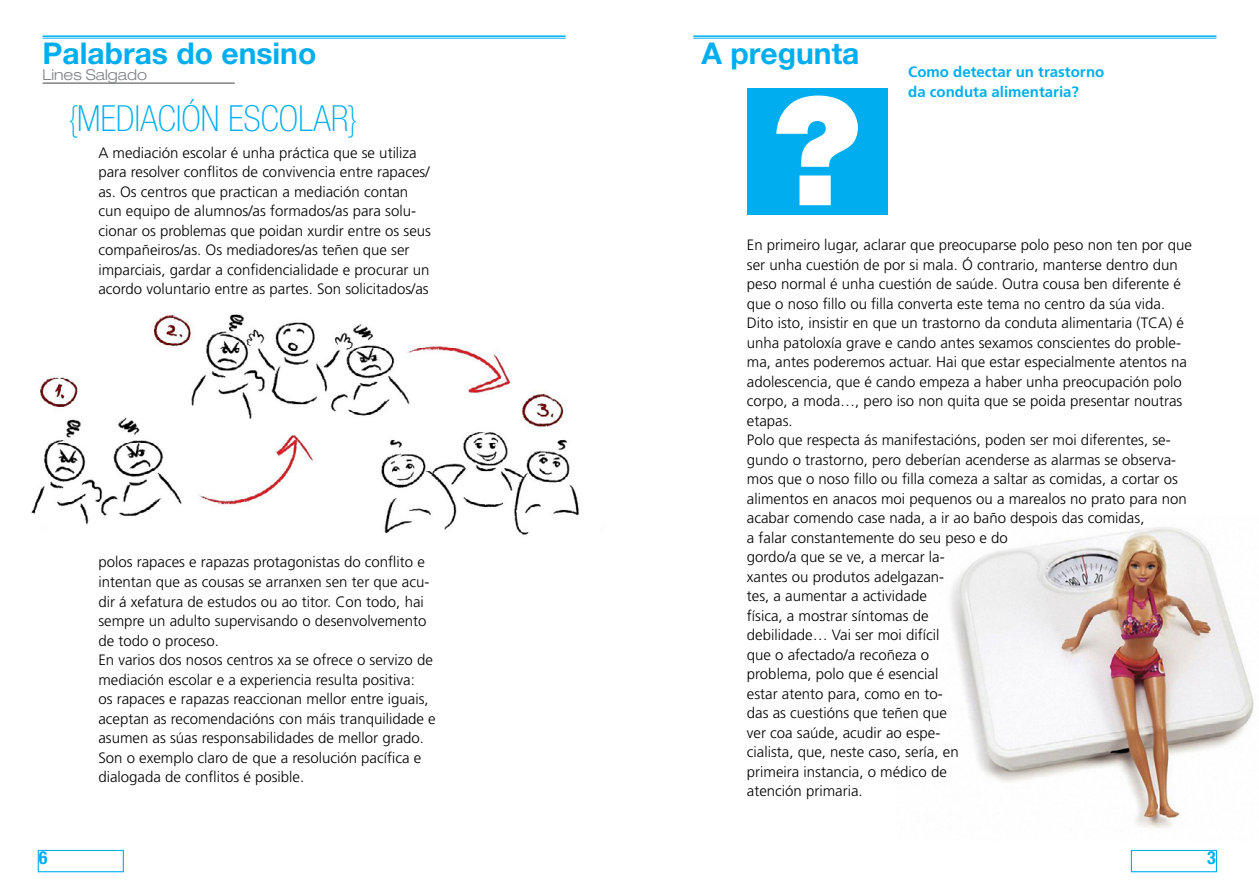
<style>
.page{position:relative;width:1259px;height:893px;background:#fff}
.page>*{position:absolute;margin:0;border:0;box-sizing:border-box;transform-origin:0 0}
.t1{font:900 150px "Helvetica Neue LT Std";color:#fff}
.t2{font:100 condensed 36px "Helvetica Neue LT Std";color:#00aeef}
.t3{font:700 30px "Helvetica Neue LT Std";color:#00aeef}
.t4{font:700 condensed 18px "Helvetica Neue LT Std";color:#00aeef}
.t5{font:300 15px/19.5px "Frutiger LT Std";color:#000}
.t6{font:700 15px/19.5px "Frutiger LT Std";color:#00aeef}
.t7{font:300 expanded 15px "Helvetica Neue LT Std";color:#808285}
</style>
<div class="page">
<img style="left:950px;top:527px;width:304px;height:301px">
<div style="left:1130px;top:850px;width:87px;height:22px;border:1px solid #00aeef"></div>
<hr style="left:693px;top:35px;width:523px;height:2px;background:#00aeef">
<hr style="left:693px;top:38px;width:523px;height:1px;background:#00aeef">
<div style="left:747px;top:88px;width:140px;height:127px;background:#00aeef"></div>
<div style="left:38px;top:850px;width:86px;height:22px;border:1px solid #00aeef"></div>
<hr style="left:43px;top:82px;width:192px;height:2px;background:#808285">
<hr style="left:43px;top:35px;width:523px;height:2px;background:#00aeef">
<hr style="left:43px;top:38px;width:523px;height:1px;background:#00aeef">
<img style="left:31px;top:314px;width:549px;height:221px">
<h3 class="t3" style="left:43px;top:35px;width:275px">Palabras do ensino</h3>
<h2 class="t2" style="left:69px;top:98px;width:289px">{MEDIACIÓN ESCOLAR}</h2>
<p class="t5" style="left:98px;top:143px;width:334px">A mediación escolar é unha práctica que se utiliza para resolver conflitos de convivencia entre rapaces/ as. Os centros que practican a mediación contan cun equipo de alumnos/as formados/as para solu&shy;cionar os problemas que poidan xurdir entre os seus compañeiros/as. Os mediadores/as teñen que ser imparciais, gardar a confidencialidade e procurar un acordo voluntario entre as partes. Son solicitados/as</p>
<p class="t7" style="left:43px;top:66px;width:106px">Lines Salgado</p>
<p class="t4" style="left:39px;top:847px;width:10px">6</p>
<p class="t5" style="left:98px;top:553px;width:339px">polos rapaces e rapazas protagonistas do conflito e intentan que as cousas se arranxen sen ter que acu&shy;dir á xefatura de estudos ou ao titor. Con todo, hai sempre un adulto supervisando o desenvolvemento de todo o proceso.<br>En varios dos nosos centros xa se ofrece o servizo de mediación escolar e a experiencia resulta positiva:<br>os rapaces e rapazas reaccionan mellor entre iguais, aceptan as recomendacións con máis tranquilidade e asumen as súas responsabilidades de mellor grado.<br>Son o exemplo claro de que a resolución pacífica e dialogada de conflitos é posible.</p>
<h3 class="t3" style="left:701px;top:35px;width:159px">A pregunta</h3>
<h1 class="t1" style="left:774px;top:62px;width:88px">?</h1>
<p class="t6" style="left:908px;top:62px;width:198px">Como detectar un trastorno da conduta alimentaria?</p>
<p class="t5" style="left:747px;top:235px;width:446px">En primeiro lugar, aclarar que preocuparse polo peso non ten por que ser unha cuestión de por si mala. Ó contrario, manterse dentro dun peso normal é unha cuestión de saúde. Outra cousa ben diferente é que o noso fillo ou filla converta este tema no centro da súa vida.<br>Dito isto, insistir en que un trastorno da conduta alimentaria (TCA) é unha patoloxía grave e cando antes sexamos conscientes do proble&shy;ma, antes poderemos actuar. Hai que estar especialmente atentos na adolescencia, que é cando empeza a haber unha preocupación polo corpo, a moda…, pero iso non quita que se poida presentar noutras etapas.<br>Polo que respecta ás manifestacións, poden ser moi diferentes, se&shy;gundo o trastorno, pero deberían acenderse as alarmas se observa&shy;mos que o noso fillo ou filla comeza a saltar as comidas, a cortar os alimentos en anacos moi pequenos ou a marealos no prato para non acabar comendo case nada, a ir ao baño despois das comidas,<br>a falar constantemente do seu peso e do<br>gordo/a que se ve, a mercar la-<br>xantes ou produtos adelgazan-<br>tes, a aumentar a actividade<br>física, a mostrar síntomas de<br>debilidade… Vai ser moi difícil<br>que o afectado/a recoñeza o<br>problema, polo que é esencial<br>estar atento para, como en to-<br>das as cuestións que teñen que<br>ver coa saúde, acudir ao espe-<br>cialista, que, neste caso, sería, en<br>primeira instancia, o médico de<br>atención primaria.</p>
<p class="t4" style="left:1207px;top:847px;width:10px">3</p>
</div>
